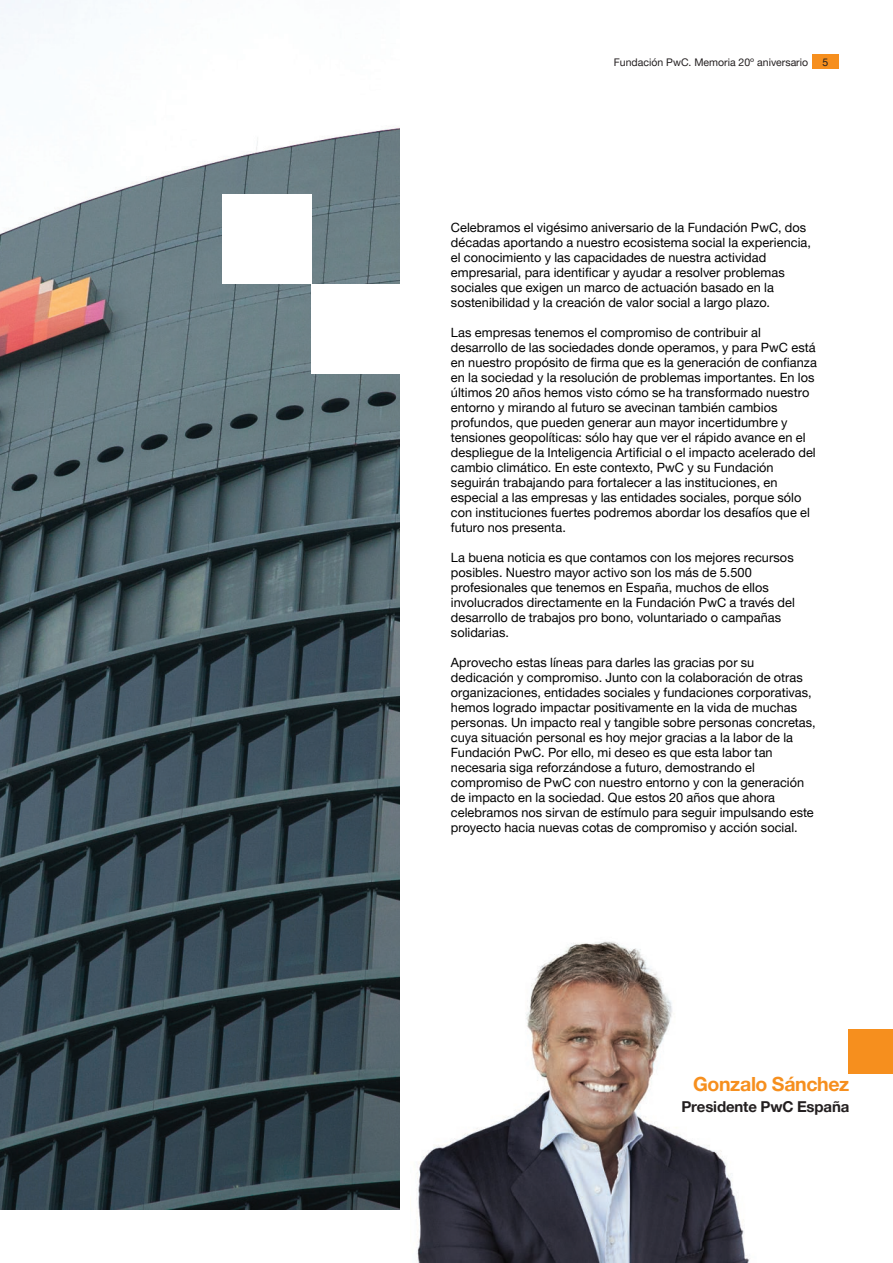
<style>
.page{position:relative;width:893px;height:1263px;background:#fff}
.page>*{position:absolute;margin:0;border:0;box-sizing:border-box;transform-origin:0 0}
.Subhead_-_Medium__Align_Left{font:700 19.5px "Helvetica Neue LT Pro";letter-spacing:-.02em;color:#f68f1e}
.Subhead_-_Medium__Align_Left-2{font:700 15px "Helvetica Neue LT Pro";letter-spacing:-.01em;color:#231f20}
.Texto{font:12.75px/15px "Helvetica Neue LT Pro";letter-spacing:.005em;color:#000}
.t1{font:10.5px "Helvetica Neue LT Pro";color:#231f20}
</style>
<div class="page">
<div style="left:812px;top:54px;width:27px;height:15px;background:#f68f1e"></div>
<img style="left:0;top:0;width:400px;height:1210px">
<div style="left:222px;top:195px;width:89px;height:89px;background:#fff"></div>
<div style="left:311px;top:284px;width:90px;height:89px;background:#fff"></div>
<img style="left:417px;top:941px;width:333px;height:322px">
<div style="left:848px;top:1029px;width:45px;height:45px;background:#f68f1e"></div>
<p class="t1" style="left:614px;top:55px;width:196px">Fundación PwC. Memoria 20º aniversario</p>
<p class="t1" style="left:823px;top:55px;width:7px">5</p>
<p class="Texto" style="left:451px;top:220px;width:362px">Celebramos el vigésimo aniversario de la Fundación PwC, dos décadas aportando a nuestro ecosistema social la experiencia, el conocimiento y las capacidades de nuestra actividad empresarial, para identificar y ayudar a resolver problemas sociales que exigen un marco de actuación basado en la sostenibilidad y la creación de valor social a largo plazo.</p>
<p class="Texto" style="left:451px;top:325px;width:368px">Las empresas tenemos el compromiso de contribuir al desarrollo de las sociedades donde operamos, y para PwC está en nuestro propósito de firma que es la generación de confianza en la sociedad y la resolución de problemas importantes. En los últimos 20 años hemos visto cómo se ha transformado nuestro entorno y mirando al futuro se avecinan también cambios profundos, que pueden generar aun mayor incertidumbre y tensiones geopolíticas: sólo hay que ver el rápido avance en el despliegue de la Inteligencia Artificial o el impacto acelerado del cambio climático. En este contexto, PwC y su Fundación seguirán trabajando para fortalecer a las instituciones, en especial a las empresas y las entidades sociales, porque sólo con instituciones fuertes podremos abordar los desafíos que el futuro nos presenta.</p>
<p class="Texto" style="left:451px;top:550px;width:345px">La buena noticia es que contamos con los mejores recursos posibles. Nuestro mayor activo son los más de 5.500 profesionales que tenemos en España, muchos de ellos involucrados directamente en la Fundación PwC a través del desarrollo de trabajos pro bono, voluntariado o campañas solidarias.</p>
<p class="Texto" style="left:451px;top:655px;width:366px">Aprovecho estas líneas para darles las gracias por su dedicación y compromiso. Junto con la colaboración de otras organizaciones, entidades sociales y fundaciones corporativas, hemos logrado impactar positivamente en la vida de muchas personas. Un impacto real y tangible sobre personas concretas, cuya situación personal es hoy mejor gracias a la labor de la Fundación PwC. Por ello, mi deseo es que esta labor tan necesaria siga reforzándose a futuro, demostrando el compromiso de PwC con nuestro entorno y con la generación de impacto en la sociedad. Que estos 20 años que ahora celebramos nos sirvan de estímulo para seguir impulsando este proyecto hacia nuevas cotas de compromiso y acción social.</p>
<p class="Subhead_-_Medium__Align_Left" style="left:693px;top:1072px;width:158px">Gonzalo Sánchez</p>
<p class="Subhead_-_Medium__Align_Left-2" style="left:681px;top:1097px;width:169px">Presidente PwC España</p>
</div>
